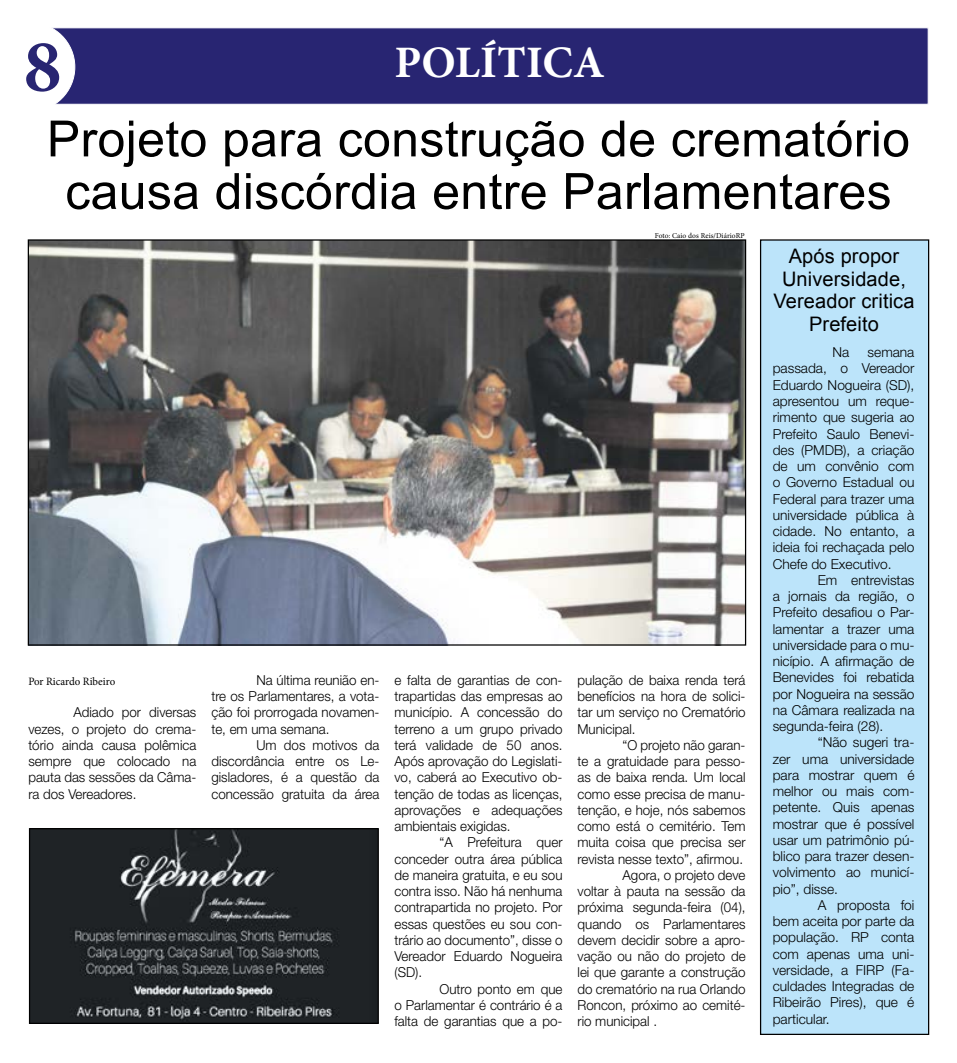
<style>
.page{position:relative;width:957px;height:1063px;background:#fff}
.page>*{position:absolute;margin:0;border:0;box-sizing:border-box;transform-origin:0 0}
.t1{font:700 75px "Minion Pro";color:#282572}
.t2{font:50px/52.5px "Arial";letter-spacing:.005em;color:#000;text-align:center}
.t3{font:700 45px "Minion Pro";color:#fff}
.t4{font:20px/22.5px "Arial";letter-spacing:.005em;color:#000;text-align:center}
.t5{font:300 13.75px/16.2px "Helvetica Neue LT Std";color:#000;text-align:justify}
.t6{font:11.25px "Minion Pro";color:#000}
.t7{font:7.5px "Minion Pro";letter-spacing:.005em;color:#000}
</style>
<div class="page">
<div style="left:75px;top:27px;width:854px;height:78px;background:#282572"></div>
<svg style="left:52px;top:27px;width:23px;height:78px"></svg>
<img style="left:31px;top:830px;width:346px;height:192px">
<div style="left:29px;top:828px;width:350px;height:196px;border:1px solid #000"></div>
<img style="left:30px;top:241px;width:714px;height:403px">
<div style="left:760px;top:240px;width:168px;height:794px;background:#bce4fa"></div>
<div style="left:760px;top:239px;width:169px;height:796px;border:1px solid #000"></div>
<h1 class="t1" style="left:24px;top:14px;width:39px">8</h1>
<h3 class="t3" style="left:394px;top:31px;width:212px">POLÍTICA</h3>
<h2 class="t2" style="left:47px;top:113px;width:864px">Projeto para construção de crematório causa discórdia entre Parlamentares</h2>
<p class="t7" style="left:655px;top:230px;width:91px">Foto: Caio dos Reis/DiárioRP</p>
<p class="t6" style="left:28px;top:674px;width:88px">Por Ricardo Ribeiro</p>
<p class="t5" style="left:28px;top:704px;width:170px;text-indent:45px">Adiado por diversas vezes, o projeto do crema&shy;tório ainda causa polêmica sempre que colocado na pauta das sessões da Câma&shy;ra dos Vereadores.</p>
<p class="t5" style="left:211px;top:672px;width:170px;text-indent:45px">Na última reunião en&shy;tre os Parlamentares, a vota&shy;ção foi prorrogada novamen&shy;te, em uma semana.</p>
<p class="t5" style="left:211px;top:737px;width:170px;text-indent:45px">Um dos motivos da discordância entre os Le&shy;gisladores, é a questão da concessão gratuita da área</p>
<p class="t5" style="left:394px;top:672px;width:170px">e falta de garantias de con&shy;trapartidas das empresas ao município. A concessão do terreno a um grupo privado terá validade de 50 anos.<br>Após aprovação do Legislati&shy;vo, caberá ao Executivo ob&shy;tenção de todas as licenças, aprovações e adequações ambientais exigidas.</p>
<p class="t5" style="left:394px;top:834px;width:170px;text-indent:45px">“A Prefeitura quer conceder outra área pública de maneira gratuita, e eu sou contra isso. Não há nenhuma contrapartida no projeto. Por essas questões eu sou con&shy;trário ao documento”, disse o Vereador Eduardo Nogueira (SD).</p>
<p class="t5" style="left:394px;top:980px;width:170px;text-indent:45px">Outro ponto em que o Parlamentar é contrário é a falta de garantias que a po-</p>
<p class="t5" style="left:577px;top:672px;width:170px">pulação de baixa renda terá benefícios na hora de solici&shy;tar um serviço no Crematório Municipal.</p>
<p class="t5" style="left:622px;top:737px;width:124px">“O projeto não garan-</p>
<p class="t5" style="left:577px;top:753px;width:170px">te a gratuidade para pesso-</p>
<p class="t5" style="left:577px;top:769px;width:170px">as de baixa renda. Um local</p>
<p class="t5" style="left:577px;top:785px;width:170px">como esse precisa de manu-</p>
<p class="t5" style="left:577px;top:802px;width:169px">tenção, e hoje, nós sabemos</p>
<p class="t5" style="left:577px;top:818px;width:170px">como está o cemitério. Tem</p>
<p class="t5" style="left:577px;top:834px;width:170px">muita coisa que precisa ser</p>
<p class="t5" style="left:577px;top:850px;width:167px">revista nesse texto”, afirmou.</p>
<p class="t5" style="left:622px;top:867px;width:124px">Agora, o projeto deve</p>
<p class="t5" style="left:577px;top:883px;width:170px">voltar à pauta na sessão da</p>
<p class="t5" style="left:577px;top:899px;width:170px">próxima segunda-feira (04),</p>
<p class="t5" style="left:577px;top:915px;width:170px">quando os Parlamentares</p>
<p class="t5" style="left:577px;top:932px;width:170px">devem decidir sobre a apro-</p>
<p class="t5" style="left:577px;top:948px;width:170px">vação ou não do projeto de</p>
<p class="t5" style="left:577px;top:964px;width:170px">lei que garante a construção</p>
<p class="t5" style="left:577px;top:980px;width:169px">do crematório na rua Orlando</p>
<p class="t5" style="left:577px;top:997px;width:170px">Roncon, próximo ao cemité-</p>
<p class="t5" style="left:577px;top:1013px;width:81px">rio municipal .</p>
<h3 class="t4" style="left:773px;top:245px;width:143px">Após propor<br>Universidade,<br>Vereador critica<br>Prefeito</h3>
<p class="t5" style="left:832px;top:344px;width:18px">Na</p>
<p class="t5" style="left:772px;top:344px;width:143px;text-indent:95px">semana passada, o Vereador Eduardo Nogueira (SD), apresentou um reque&shy;rimento que sugeria ao Prefeito Saulo Benevi&shy;des (PMDB), a criação de um convênio com o Governo Estadual ou Federal para trazer uma universidade pública à cidade. No entanto, a ideia foi rechaçada pelo Chefe do Executivo.</p>
<p class="t5" style="left:772px;top:571px;width:143px;text-indent:45px">Em entrevistas a jornais da região, o Prefeito desafiou o Par&shy;lamentar a trazer uma universidade para o mu&shy;nicípio. A afirmação de Benevides foi rebatida por Nogueira na sessão na Câmara realizada na segunda-feira (28).</p>
<p class="t5" style="left:772px;top:734px;width:143px;text-indent:45px">“Não sugeri tra&shy;zer uma universidade para mostrar quem é melhor ou mais com&shy;petente. Quis apenas mostrar que é possível usar um patrimônio pú&shy;blico para trazer desen&shy;volvimento ao municí&shy;pio”, disse.</p>
<p class="t5" style="left:772px;top:897px;width:143px;text-indent:45px">A proposta foi bem aceita por parte da população. RP conta com apenas uma uni&shy;versidade, a FIRP (Fa&shy;culdades Integradas de Ribeirão Pires), que é particular.</p>
</div>
